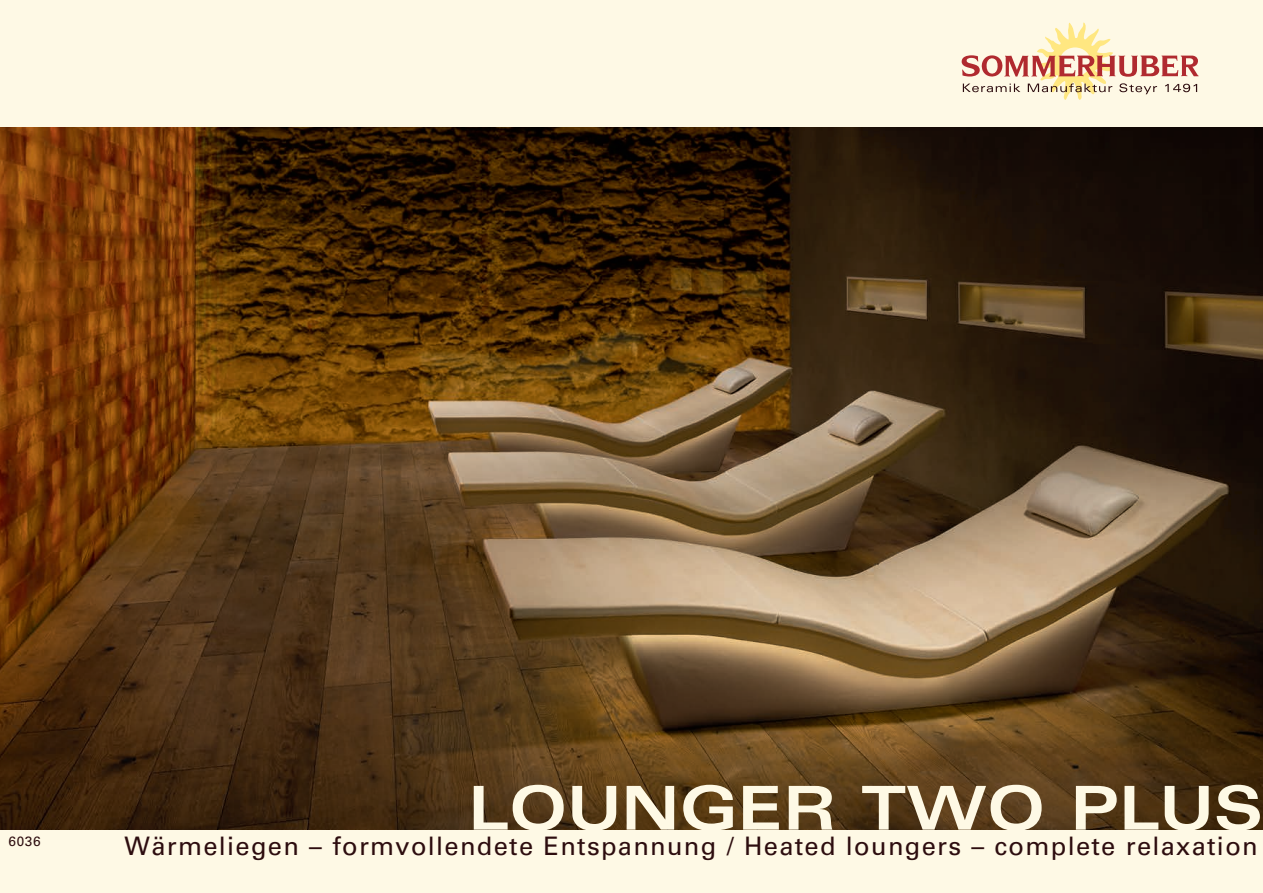
<style>
.page{position:relative;width:1263px;height:893px;background:#fef9e5}
.page>*{position:absolute;margin:0;border:0;box-sizing:border-box;transform-origin:0 0}
.t1{font:700 expanded 60.6px "Univers LT Std";color:#fef9e5}
.t2{font:25.5px "Univers LT Std";letter-spacing:.05em;color:#2d0d0f}
.t3{font:13.5px "Univers LT Std";color:#2d0d0f}
</style>
<div class="page">
<img style="left:0;top:128px;width:1263px;height:701px">
<svg style="left:962px;top:22px;width:236px;height:78px"></svg>
<p class="t3" style="left:9px;top:834px;width:34px">6036</p>
<h1 class="t1" style="left:468px;top:774px;width:796px">LOUNGER TWO PLUS</h1>
<p class="t2" style="left:125px;top:831px;width:1134px">Wärmeliegen – formvollendete Entspannung / Heated loungers – complete relaxation</p>
</div>
